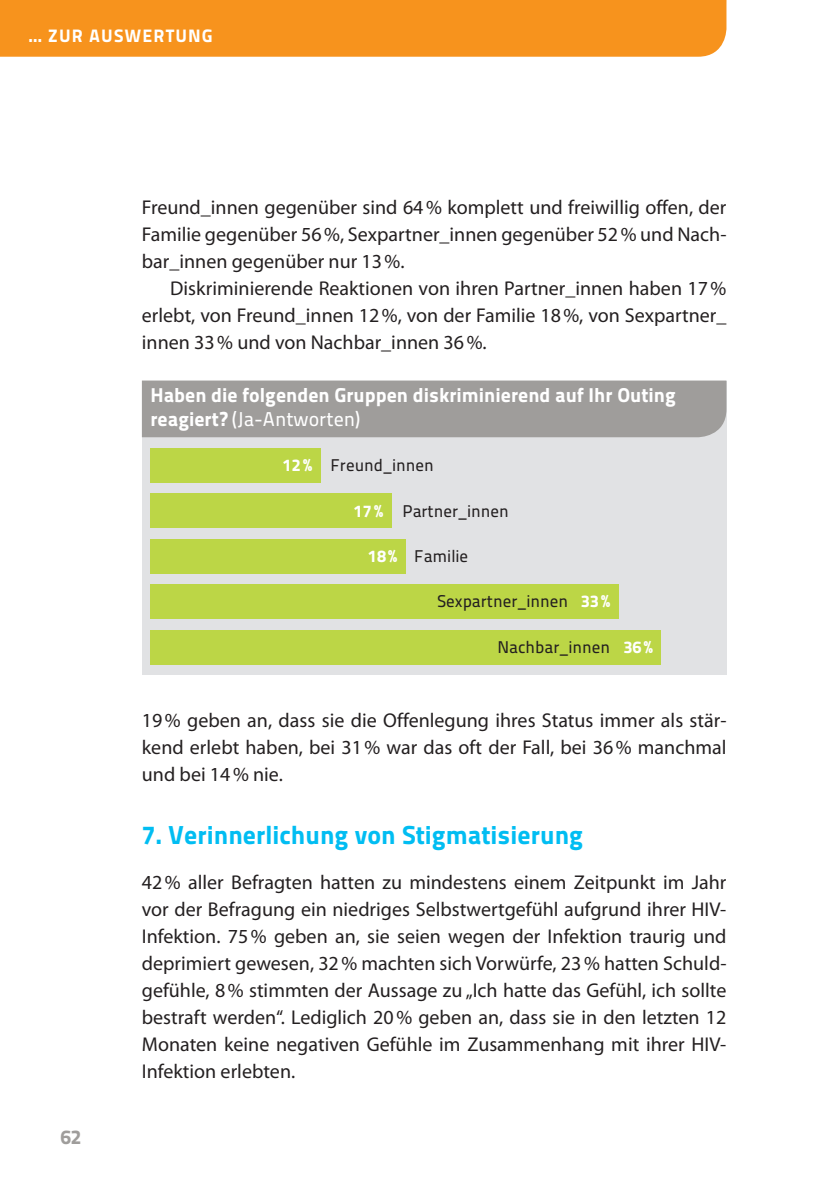
<style>
.page{position:relative;width:840px;height:1191px;background:#fff}
.page>*{position:absolute;margin:0;border:0;box-sizing:border-box;transform-origin:0 0}
.t1{font:26px "Titillium Maps 26 L 999 wt";color:#01bdf2}
.t2{font:20px/27px "Myriad Pro";color:#231f20;text-align:justify}
.t3{font:20px "Titillium Maps 26 L 999 wt";color:#fff}
.t4{font:20px "Titillium Maps 26 L 500 wt";color:#fff}
.t5{font:20px "Titillium Maps 26 L 999 wt";color:#9f9d9b}
.t6{font:18px "Titillium Maps 26 L 999 wt";color:#fff}
.t7{font:17px "Titillium Maps 26 L 500 wt";color:#231f20}
.t8{font:17px "Titillium Maps 26 L 999 wt";color:#fff}
.s1{font-family:"Titillium Maps 26 L 999 wt"}
</style>
<div class="page">
<div style="left:0;top:0;width:726px;height:57px;background:#f7931d"></div>
<div style="left:142px;top:381px;width:584px;height:294px;background:#e1e2e4"></div>
<div style="left:150px;top:448px;width:170px;height:34px;background:#bcd646"></div>
<div style="left:150px;top:494px;width:241px;height:34px;background:#bcd646"></div>
<div style="left:150px;top:539px;width:255px;height:34px;background:#bcd646"></div>
<div style="left:150px;top:585px;width:468px;height:34px;background:#bcd646"></div>
<div style="left:150px;top:630px;width:510px;height:34px;background:#bcd646"></div>
<div style="left:142px;top:380px;width:584px;height:57px;background:#9f9d9b"></div>
<p class="t6" style="left:28px;top:21px;width:32px">… zur</p>
<p class="t6" style="left:89px;top:21px;width:26px">Auswertung</p>
<p class="t2" style="left:142px;top:193px;width:585px">Freund_innen gegenüber sind 64% komplett und freiwillig offen, der Familie gegenüber 56%, Sexpartner_innen gegenüber 52% und Nach&shy;bar_innen gegenüber nur 13%.</p>
<p class="t2" style="left:142px;top:274px;width:585px;text-indent:28px">Diskriminierende Reaktionen von ihren Partner_innen haben 17% erlebt, von Freund_innen 12%, von der Familie 18%, von Sexpartner_ innen 33% und von Nachbar_innen 36%.</p>
<p class="t3" style="left:150px;top:379px;width:526px">Haben die folgenden Gruppen diskriminierend auf Ihr Outing</p>
<p class="t4" style="left:150px;top:404px;width:211px"><span class="s1">reagiert?</span> (Ja-Antworten)</p>
<p class="t7" style="left:330px;top:453px;width:105px">Freund_innen</p>
<p class="t7" style="left:402px;top:498px;width:108px">Partner_innen</p>
<p class="t7" style="left:414px;top:543px;width:55px">Familie</p>
<p class="t7" style="left:437px;top:589px;width:132px">Sexpartner_innen</p>
<p class="t7" style="left:497px;top:634px;width:114px">Nachbar_innen</p>
<p class="t2" style="left:170px;top:409px;width:7px">[</p>
<p class="t8" style="left:283px;top:452px;width:31px">12%</p>
<p class="t8" style="left:354px;top:497px;width:31px">17%</p>
<p class="t8" style="left:368px;top:543px;width:31px">18%</p>
<p class="t8" style="left:580px;top:588px;width:31px">33%</p>
<p class="t8" style="left:623px;top:633px;width:31px">36%</p>
<p class="t2" style="left:142px;top:706px;width:585px">19% geben an, dass sie die Offenlegung ihres Status immer als stär&shy;kend erlebt haben, bei 31% war das oft der Fall, bei 36% manchmal und bei 14% nie.</p>
<p class="t5" style="left:60px;top:1120px;width:23px">62</p>
<h1 class="t1" style="left:142px;top:814px;width:442px">7. Verinnerlichung von Stigmatisierung</h1>
<p class="t2" style="left:142px;top:868px;width:585px">42% aller Befragten hatten zu mindestens einem Zeitpunkt im Jahr vor der Befragung ein niedriges Selbstwertgefühl aufgrund ihrer HIV-Infektion. 75% geben an, sie seien wegen der Infektion traurig und deprimiert gewesen, 32% machten sich Vorwürfe, 23% hatten Schuld&shy;gefühle, 8% stimmten der Aussage zu „Ich hatte das Gefühl, ich sollte bestraft werden“. Lediglich 20% geben an, dass sie in den letzten 12<br>Monaten keine negativen Gefühle im Zusammenhang mit ihrer HIV-Infektion erlebten.</p>
</div>
